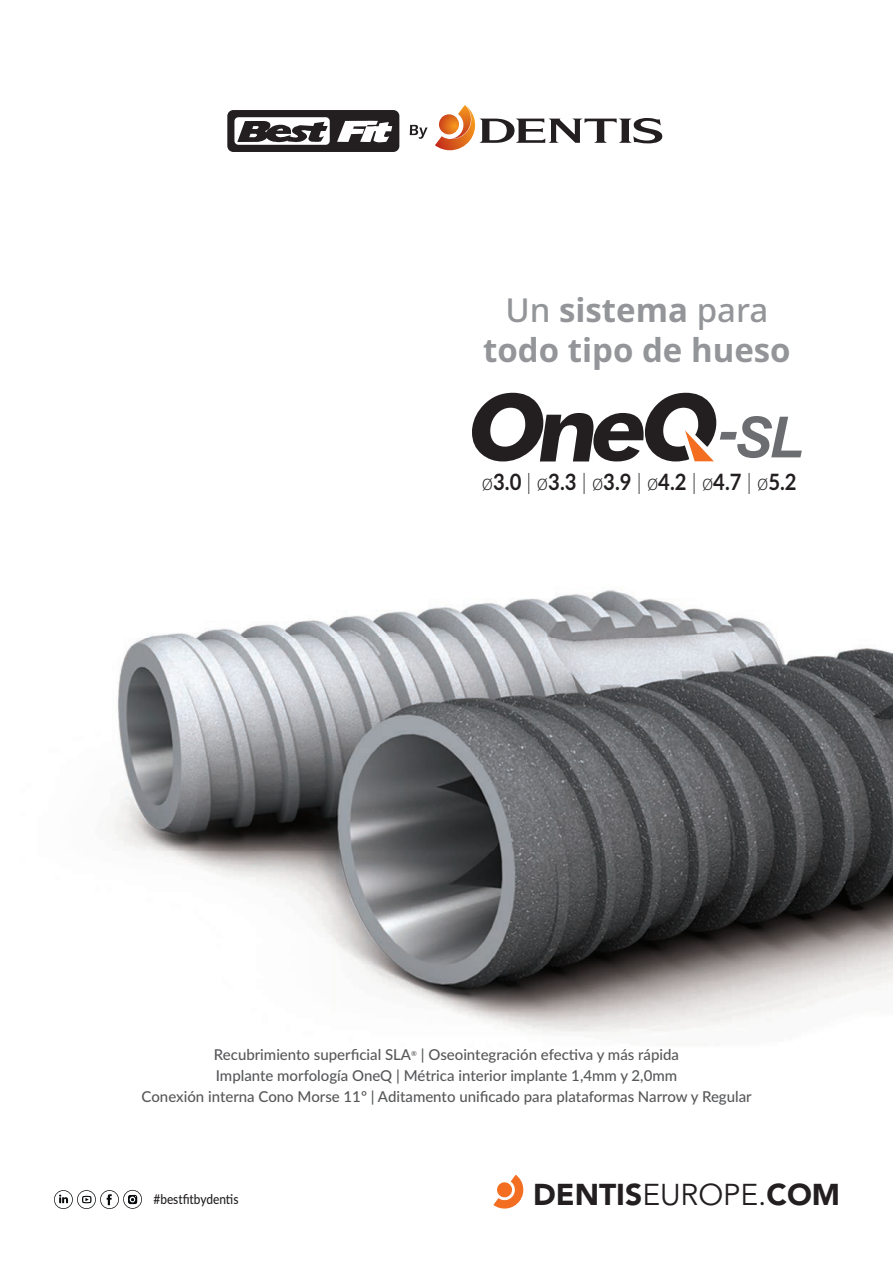
<style>
.page{position:relative;width:893px;height:1263px;background:#fff}
.page>*{position:absolute;margin:0;border:0;box-sizing:border-box;transform-origin:0 0}
.t1{font:700 33px "Noto Sans";color:#939598}
.t2{font:900 29.85px "Avenir LT Std";color:#231f20}
.t3{font:700 22.5px "Lato";color:#231f20;scale:.9 1}
.t4{font:500 15px/21px "Lato";color:#57585a;text-align:center}
.t5{font:500 13.5px "Lato";color:#231f20;scale:.88 1}
.s1{font-weight:500}
.s2{font-weight:300}
.s3{font-weight:400}
</style>
<div class="page">
<img style="left:115px;top:461px;width:778px;height:576px">
<svg style="left:472px;top:393px;width:330px;height:68px"></svg>
<svg style="left:54px;top:1190px;width:88px;height:19px"></svg>
<svg style="left:493px;top:1175px;width:31px;height:34px"></svg>
<div style="left:227px;top:110px;width:172px;height:42px;background:#231f20;border-radius:6px"></div>
<div style="left:234px;top:117px;width:96px;height:28px;background:#fff;border-radius:4px"></div>
<svg style="left:237px;top:121px;width:91px;height:22px"></svg>
<svg style="left:337px;top:121px;width:55px;height:22px"></svg>
<svg style="left:435px;top:105px;width:227px;height:45px"></svg>
<svg style="left:410px;top:125px;width:18px;height:14px"></svg>
<p class="t1" style="left:505px;top:292px;width:265px"><span class="s1">Un</span> sistema <span class="s1">para</span></p>
<p class="t1" style="left:483px;top:331px;width:309px">todo tipo de hueso</p>
<p class="t3" style="left:482px;top:465px;width:351px"><span class="s2">ø</span>3.0 <span class="s2">| ø</span>3.3 <span class="s2">| ø</span>3.9 <span class="s2">| ø</span>4.2 <span class="s2">| ø</span>4.7 <span class="s2">| ø</span>5.2</p>
<p class="t4" style="left:142px;top:1044px;width:612px">Recubrimiento superficial SLA<sup>®</sup> | Oseointegración efectiva y más rápida<br>Implante morfología OneQ | Métrica interior implante 1,4mm y 2,0mm<br>Conexión interna Cono Morse 11º | Aditamento unificado para plataformas Narrow y Regular</p>
<p class="t5" style="left:153px;top:1189px;width:98px">#bestfitbydentis</p>
<h2 class="t2" style="left:533px;top:1176px;width:308px">DENTIS<span class="s3">EUROPE.</span>COM</h2>
</div>
